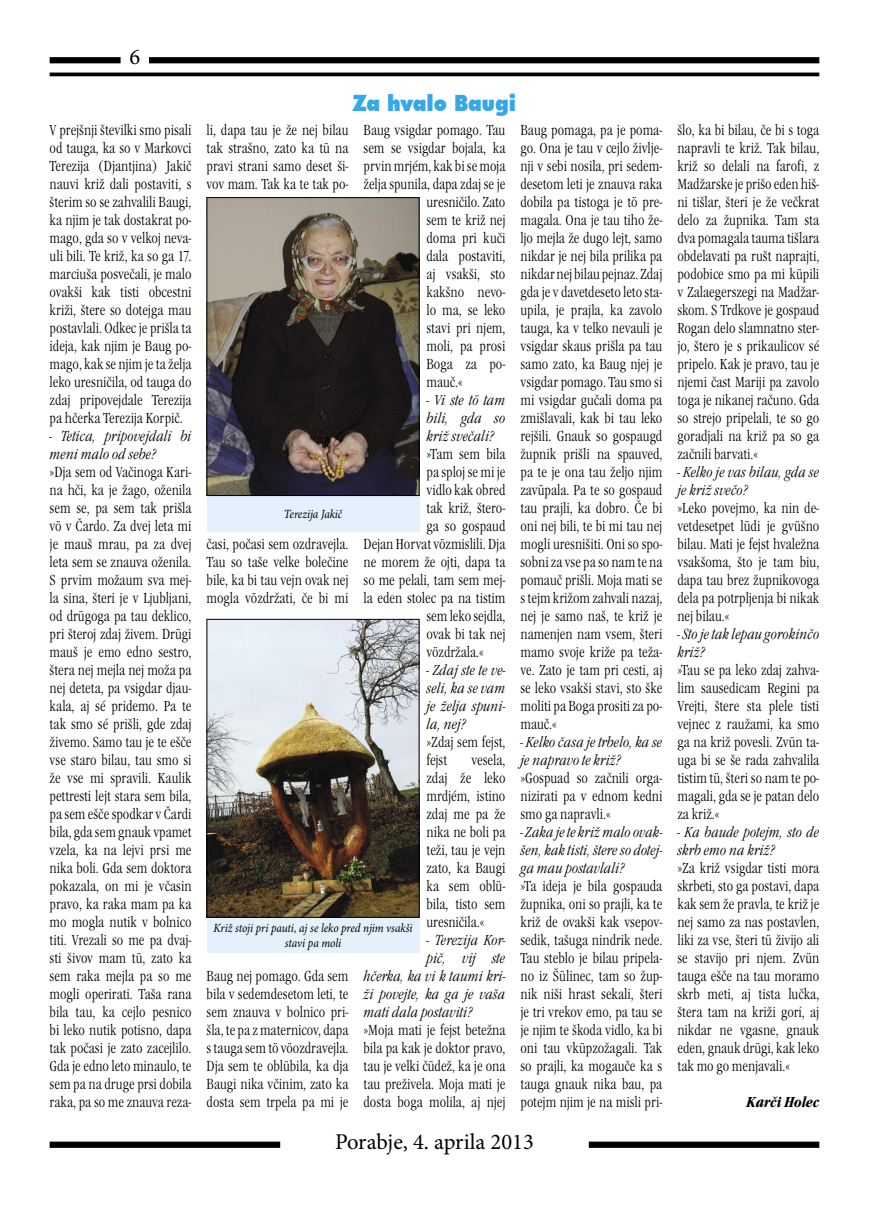
<style>
.page{position:relative;width:869px;height:1205px;background:#fff}
.page>*{position:absolute;margin:0;border:0;box-sizing:border-box;transform-origin:0 0}
.t1{font:22.5px "Minion Pro";color:#000}
.cím{font:900 22.5px "Futura BT";color:#36a7e9;scale:.9 1}
.ujszoveg{font:15px/18px "Garamond Itc TEE Ligh Cond";color:#000;text-align:justify}
.ujszoveg-2{font:15px/18px "Garamond Itc TEE Ligh Cond Ital";color:#000}
.ujalairas{font:italic 700 condensed 15px "Garamond Itc TEE";color:#000}
.szoveg{font:italic 12.5px/15px "Minion Pro";letter-spacing:-.01em;color:#000;text-align:center;scale:.9 1}
</style>
<div class="page">
<hr style="left:50px;top:73px;width:769px;height:3px;background:#000">
<div style="left:50px;top:57px;width:70px;height:6px;background:#000"></div>
<div style="left:149px;top:57px;width:670px;height:6px;background:#000"></div>
<div style="left:50px;top:1141px;width:230px;height:7px;background:#000"></div>
<div style="left:588px;top:1141px;width:231px;height:7px;background:#000"></div>
<div style="left:206px;top:496px;width:213px;height:35px;background:#e4f0fb"></div>
<img style="left:208px;top:199px;width:209px;height:295px">
<div style="left:206px;top:197px;width:213px;height:299px;border:1px solid #000"></div>
<div style="left:206px;top:917px;width:213px;height:36px;background:#e4f0fb"></div>
<img style="left:208px;top:621px;width:209px;height:294px">
<div style="left:206px;top:619px;width:213px;height:298px;border:1px solid #000"></div>
<h1 class="t1" style="left:129px;top:44px;width:12px">6</h1>
<p class="ujszoveg" style="left:50px;top:121px;width:143px">V prejšnji številki smo pisali od tauga, ka so v Markovci Terezija (Djantjina) Jakič nauvi križ dali postaviti, s šterim so se zahvalili Baugi, ka njim je tak dostakrat po&shy;mago, gda so v velkoj neva&shy;uli bili. Te križ, ka so ga 17. marciuša posvečali, je malo ovakši kak tisti obcestni križi, štere so dotejga mau postavlali. Odkec je prišla ta ideja, kak njim je Baug po&shy;mago, kak se njim je ta želja leko uresničila, od tauga do zdaj pripovejdale Terezija pa hčerka Terezija Korpič.</p>
<p class="ujszoveg-2" style="left:50px;top:428px;width:143px">- Tetica, pripovejdali bi meni malo od sebe?</p>
<p class="ujszoveg" style="left:50px;top:463px;width:143px">»Dja sem od Vačinoga Kari&shy;na hči, ka je žago, oženila sem se, pa sem tak prišla vö v Čardo. Za dvej leta mi je mauš mrau, pa za dvej leta sem se znauva oženila.<br>S prvim možaum sva mej&shy;la sina, šteri je v Ljubljani, od drügoga pa tau deklico, pri šteroj zdaj živem. Drügi mauš je emo edno sestro, štera nej mejla nej moža pa nej deteta, pa vsigdar djau&shy;kala, aj sé pridemo. Pa te tak smo sé prišli, gde zdaj živemo. Samo tau je te ešče vse staro bilau, tau smo si že vse mi spravili. Kaulik pettresti lejt stara sem bila, pa sem ešče spodkar v Čardi bila, gda sem gnauk vpamet vzela, ka na lejvi prsi me nika boli. Gda sem doktora pokazala, on mi je včasin pravo, ka raka mam pa ka mo mogla nutik v bolnico titi. Vrezali so me pa dvaj&shy;sti šivov mam tü, zato ka sem raka mejla pa so me mogli operirati. Taša rana bila tau, ka cejlo pesnico bi leko nutik potisno, dapa tak počasi je zato zacejlilo.<br>Gda je edno leto minaulo, te sem pa na druge prsi dobila raka, pa so me znauva reza-</p>
<p class="cím" style="left:352px;top:90px;width:183px">Za hvalo Baugi</p>
<p class="ujszoveg" style="left:206px;top:121px;width:143px">li, dapa tau je že nej bilau tak strašno, zato ka tü na pravi strani samo deset ši&shy;vov mam. Tak ka te tak po-</p>
<p class="ujszoveg" style="left:363px;top:121px;width:143px">Baug vsigdar pomago. Tau</p>
<p class="ujszoveg" style="left:363px;top:139px;width:143px">sem se vsigdar bojala, ka</p>
<p class="ujszoveg" style="left:363px;top:157px;width:143px">prvin mrjém, kak bi se moja</p>
<p class="ujszoveg" style="left:363px;top:175px;width:143px">želja spunila, dapa zdaj se je</p>
<p class="ujszoveg" style="left:426px;top:193px;width:80px">uresničilo. Zato</p>
<p class="ujszoveg" style="left:426px;top:211px;width:80px">sem te križ nej</p>
<p class="ujszoveg" style="left:426px;top:229px;width:80px">doma pri kuči</p>
<p class="ujszoveg" style="left:426px;top:247px;width:80px">dala postaviti,</p>
<p class="ujszoveg" style="left:426px;top:265px;width:80px">aj vsakši, sto</p>
<p class="ujszoveg" style="left:426px;top:283px;width:80px">kakšno nevo-</p>
<p class="ujszoveg" style="left:426px;top:301px;width:80px">lo ma, se leko</p>
<p class="ujszoveg" style="left:426px;top:319px;width:80px">stavi pri njem,</p>
<p class="ujszoveg" style="left:426px;top:337px;width:80px">moli, pa prosi</p>
<p class="ujszoveg" style="left:426px;top:355px;width:80px">Boga za po-</p>
<p class="ujszoveg" style="left:426px;top:373px;width:38px">mauč.«</p>
<p class="ujszoveg-2" style="left:426px;top:392px;width:80px;text-align:justify">- Vi ste tö tam bili, gda so križ svečali?</p>
<p class="ujszoveg" style="left:426px;top:445px;width:80px">»Tam sem bila</p>
<p class="ujszoveg" style="left:426px;top:463px;width:80px">pa sploj se mi je</p>
<p class="ujszoveg" style="left:426px;top:481px;width:80px">vidlo kak obred</p>
<p class="ujszoveg" style="left:426px;top:499px;width:80px">tak križ, štero-</p>
<p class="ujszoveg" style="left:426px;top:517px;width:80px">ga so gospaud</p>
<p class="ujszoveg" style="left:363px;top:535px;width:143px">Dejan Horvat vözmislili. Dja</p>
<p class="ujszoveg" style="left:363px;top:553px;width:143px">ne morem že ojti, dapa ta</p>
<p class="ujszoveg" style="left:363px;top:571px;width:143px">so me pelali, tam sem mej-</p>
<p class="ujszoveg" style="left:363px;top:589px;width:143px">la eden stolec pa na tistim</p>
<p class="ujszoveg" style="left:426px;top:607px;width:80px">sem leko sejdla,</p>
<p class="ujszoveg" style="left:426px;top:625px;width:80px">ovak bi tak nej</p>
<p class="ujszoveg" style="left:426px;top:643px;width:59px">vözdržala.«</p>
<p class="ujszoveg-2" style="left:426px;top:662px;width:81px;text-align:justify">- Zdaj ste te ve&shy;seli, ka se vam je želja spuni&shy;la, nej?</p>
<p class="ujszoveg" style="left:426px;top:733px;width:80px">»Zdaj sem fejst, fejst</p>
<p class="szoveg" style="left:284px;top:507px;width:66px">Terezija Jakič</p>
<p class="ujszoveg" style="left:206px;top:535px;width:143px">časi, počasi sem ozdravejla.<br>Tau so taše velke bolečine bile, ka bi tau vejn ovak nej mogla vözdržati, če bi mi</p>
<p class="ujszoveg" style="left:426px;top:751px;width:80px;text-indent:45px">vesela, zdaj že leko mrdjém, istino zdaj me pa že nika ne boli pa teži, tau je vejn zato, ka Baugi ka sem oblü&shy;bila, tisto sem uresničila.«</p>
<p class="ujszoveg-2" style="left:426px;top:932px;width:81px">- Terezija Kor-</p>
<p class="ujszoveg-2" style="left:426px;top:950px;width:80px">pič, vij ste</p>
<p class="ujszoveg-2" style="left:363px;top:968px;width:143px">hčerka, ka vi k taumi kri-</p>
<p class="ujszoveg-2" style="left:363px;top:986px;width:143px">ži povejte, ka ga je vaša</p>
<p class="ujszoveg-2" style="left:363px;top:1004px;width:111px">mati dala postaviti?</p>
<p class="ujszoveg" style="left:363px;top:1021px;width:143px">»Moja mati je fejst betežna bila pa kak je doktor pravo, tau je velki čüdež, ka je ona tau preživela. Moja mati je dosta boga molila, aj njej</p>
<p class="szoveg" style="left:213px;top:921px;width:222px">Križ stoji pri pauti, aj se leko pred njim vsakši stavi pa moli</p>
<p class="ujszoveg" style="left:206px;top:967px;width:143px">Baug nej pomago. Gda sem bila v sedemdesetom leti, te sem znauva v bolnico pri&shy;šla, te pa z maternicov, dapa s tauga sem tö vöozdravejla.<br>Dja sem te oblübila, ka dja Baugi nika včinim, zato ka dosta sem trpela pa mi je</p>
<p class="ujszoveg" style="left:520px;top:121px;width:143px">Baug pomaga, pa je poma&shy;go. Ona je tau v cejlo življe&shy;nji v sebi nosila, pri sedem&shy;desetom leti je znauva raka dobila pa tistoga je tö pre&shy;magala. Ona je tau tiho že&shy;ljo mejla že dugo lejt, samo nikdar je nej bila prilika pa nikdar nej bilau pejnaz. Zdaj gda je v davetdeseto leto sta&shy;upila, je prajla, ka zavolo tauga, ka v telko nevauli je vsigdar skaus prišla pa tau samo zato, ka Baug njej je vsigdar pomago. Tau smo si mi vsigdar gučali doma pa zmišlavali, kak bi tau leko rejšili. Gnauk so gospaugd župnik prišli na spauved, pa te je ona tau željo njim zavüpala. Pa te so gospaud tau prajli, ka dobro. Če bi oni nej bili, te bi mi tau nej mogli uresnišiti. Oni so spo&shy;sobni za vse pa so nam te na pomauč prišli. Moja mati se s tejm križom zahvali nazaj, nej je samo naš, te križ je namenjen nam vsem, šteri mamo svoje križe pa teža&shy;ve. Zato je tam pri cesti, aj se leko vsakši stavi, sto ške moliti pa Boga prositi za po&shy;mauč.«</p>
<p class="ujszoveg-2" style="left:520px;top:734px;width:143px">- Kelko časa je trbelo, ka se je napravo te križ?</p>
<p class="ujszoveg" style="left:520px;top:769px;width:143px">»Gospuad so začnili orga&shy;nizirati pa v ednom kedni smo ga napravli.«</p>
<p class="ujszoveg-2" style="left:520px;top:824px;width:143px;text-align:justify">- Zaka je te križ malo ovak&shy;šen, kak tisti, štere so dotej&shy;ga mau postavlali?</p>
<p class="ujszoveg" style="left:520px;top:877px;width:143px">»Ta ideja je bila gospauda župnika, oni so prajli, ka te križ de ovakši kak vsepov&shy;sedik, tašuga nindrik nede.<br>Tau steblo je bilau pripela&shy;no iz Šülinec, tam so žup&shy;nik niši hrast sekali, šteri je tri vrekov emo, pa tau se je njim te škoda vidlo, ka bi oni tau vküpzožagali. Tak so prajli, ka mogauče ka s tauga gnauk nika bau, pa potejm njim je na misli pri-</p>
<h1 class="t1" style="left:335px;top:1128px;width:200px">Porabje, 4. aprila 2013</h1>
<p class="ujszoveg" style="left:677px;top:121px;width:143px">šlo, ka bi bilau, če bi s toga napravli te križ. Tak bilau, križ so delali na farofi, z Madžarske je prišo eden hiš&shy;ni tišlar, šteri je že večkrat delo za župnika. Tam sta dva pomagala tauma tišlara obdelavati pa rušt naprajti, podobice smo pa mi küpili v Zalaegerszegi na Madžar&shy;skom. S Trdkove je gospaud Rogan delo slamnatno ster&shy;jo, štero je s prikaulicov sé pripelo. Kak je pravo, tau je njemi čast Mariji pa zavolo toga je nikanej računo. Gda so strejo pripelali, te so go goradjali na križ pa so ga začnili barvati.«</p>
<p class="ujszoveg-2" style="left:677px;top:464px;width:143px">- Kelko je vas bilau, gda se je križ svečo?</p>
<p class="ujszoveg" style="left:677px;top:499px;width:143px">»Leko povejmo, ka nin de&shy;vetdesetpet lüdi je gvüšno bilau. Mati je fejst hvaležna vsakšoma, što je tam biu, dapa tau brez župnikovoga dela pa potrpljenja bi nikak nej bilau.«</p>
<p class="ujszoveg-2" style="left:677px;top:626px;width:143px">- Sto je tak lepau gorokinčo križ?</p>
<p class="ujszoveg" style="left:677px;top:661px;width:143px">»Tau se pa leko zdaj zahva&shy;lim sausedicam Regini pa Vrejti, štere sta plele tisti vejnec z raužami, ka smo ga na križ povesli. Zvün ta&shy;uga bi se še rada zahvalila tistim tü, šteri so nam te po&shy;magali, gda se je patan delo za križ.«</p>
<p class="ujszoveg-2" style="left:677px;top:824px;width:143px">- Ka baude potejm, sto de skrb emo na križ?</p>
<p class="ujszoveg" style="left:677px;top:859px;width:143px">»Za križ vsigdar tisti mora skrbeti, sto ga postavi, dapa kak sem že pravla, te križ je nej samo za nas postavlen, liki za vse, šteri tü živijo ali se stavijo pri njem. Zvün tauga ešče na tau moramo skrb meti, aj tista lučka, štera tam na križi gorí, aj nikdar ne vgasne, gnauk eden, gnauk drügi, kak leko tak mo go menjavali.«</p>
<p class="ujalairas" style="left:746px;top:1094px;width:74px">Karči Holec</p>
</div>
